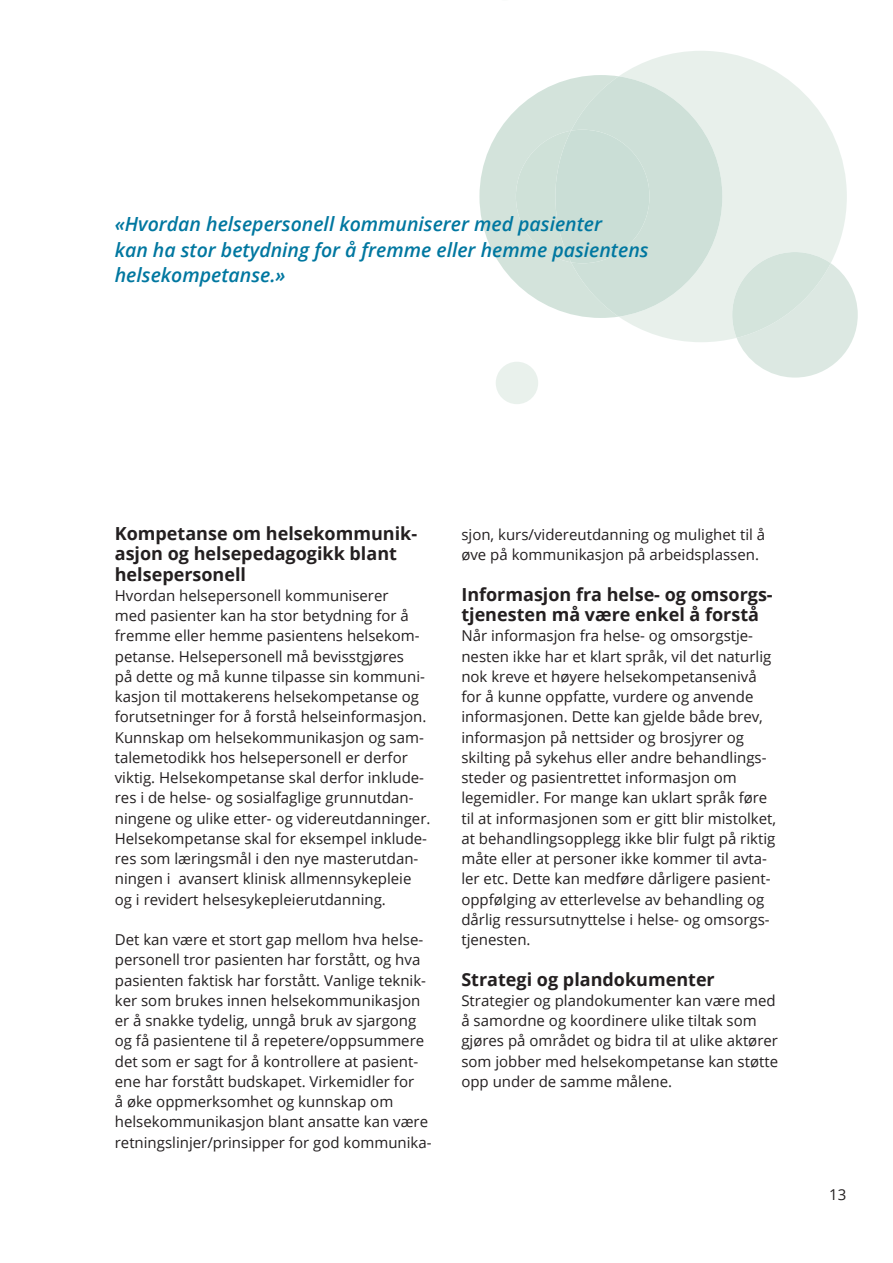
<style>
.page{position:relative;width:893px;height:1263px;background:#fff}
.page>*{position:absolute;margin:0;border:0;box-sizing:border-box;transform-origin:0 0}
.t1{font:italic 600 19.5px/25.5px "Open Sans";color:#0077a0}
.tittel_H3{font:700 18px/20.2px "Open Sans";color:#231f20}
.brødtekst{font:15px/20.2px "Open Sans";color:#231f20}
</style>
<div class="page">
<div style="left:496px;top:362px;width:42px;height:42px;background:#e9f1ec;border-radius:50%"></div>
<svg style="left:621px;top:51px;width:226px;height:291px;fill:#e8f0eb"></svg>
<svg style="left:732px;top:252px;width:126px;height:126px;background:#dfeae5"></svg>
<svg style="left:479px;top:75px;width:243px;height:243px;background:#d6e5de"></svg>
<h1 class="t1" style="left:115px;top:211px;width:535px">«Hvordan helsepersonell kommuniserer med pasienter<br>kan ha stor betydning for å fremme eller hemme pasientens helsekompetanse.»</h1>
<h4 class="tittel_H3" style="left:115px;top:523px;width:304px">Kompetanse om helsekommunik&shy;asjon og helsepedagogikk blant helsepersonell</h4>
<p class="brødtekst" style="left:115px;top:585px;width:317px">Hvordan helsepersonell kommuniserer<br>med pasienter kan ha stor betydning for å fremme eller hemme pasientens helsekom&shy;petanse. Helsepersonell må bevisstgjøres<br>på dette og må kunne tilpasse sin kommuni&shy;kasjon til mottakerens helsekompetanse og forutsetninger for å forstå helseinformasjon.<br>Kunnskap om helsekommunikasjon og sam&shy;talemetodikk hos helsepersonell er derfor viktig. Helsekompetanse skal derfor inklude&shy;res i de helse- og sosialfaglige grunnutdan&shy;ningene og ulike etter- og videreutdanninger.<br>Helsekompetanse skal for eksempel inklude&shy;res som læringsmål i den nye masterutdan&shy;ningen i avansert klinisk allmennsykepleie og i revidert helsesykepleierutdanning.</p>
<p class="brødtekst" style="left:115px;top:929px;width:318px">Det kan være et stort gap mellom hva helse&shy;personell tror pasienten har forstått, og hva pasienten faktisk har forstått. Vanlige teknik&shy;ker som brukes innen helsekommunikasjon er å snakke tydelig, unngå bruk av sjargong og få pasientene til å repetere/oppsummere det som er sagt for å kontrollere at pasient&shy;ene har forstått budskapet. Virkemidler for<br>å øke oppmerksomhet og kunnskap om helsekommunikasjon blant ansatte kan være retningslinjer/prinsipper for god kommunika-</p>
<p class="brødtekst" style="left:461px;top:524px;width:305px">sjon, kurs/videreutdanning og mulighet til å øve på kommunikasjon på arbeidsplassen.</p>
<h4 class="tittel_H3" style="left:461px;top:584px;width:313px">Informasjon fra helse- og omsorgs&shy;tjenesten må være enkel å forstå</h4>
<p class="brødtekst" style="left:461px;top:625px;width:316px">Når informasjon fra helse- og omsorgstje&shy;nesten ikke har et klart språk, vil det naturlig nok kreve et høyere helsekompetansenivå for å kunne oppfatte, vurdere og anvende informasjonen. Dette kan gjelde både brev, informasjon på nettsider og brosjyrer og skilting på sykehus eller andre behandlings&shy;steder og pasientrettet informasjon om legemidler. For mange kan uklart språk føre til at informasjonen som er gitt blir mistolket, at behandlingsopplegg ikke blir fulgt på riktig måte eller at personer ikke kommer til avta&shy;ler etc. Dette kan medføre dårligere pasient&shy;oppfølging av etterlevelse av behandling og dårlig ressursutnyttelse i helse- og omsorgs&shy;tjenesten.</p>
<h4 class="tittel_H3" style="left:461px;top:968px;width:255px">Strategi og plandokumenter</h4>
<p class="brødtekst" style="left:461px;top:990px;width:318px">Strategier og plandokumenter kan være med å samordne og koordinere ulike tiltak som gjøres på området og bidra til at ulike aktører som jobber med helsekompetanse kan støtte opp under de samme målene.</p>
<p class="brødtekst" style="left:829px;top:1184px;width:19px">13</p>
</div>
